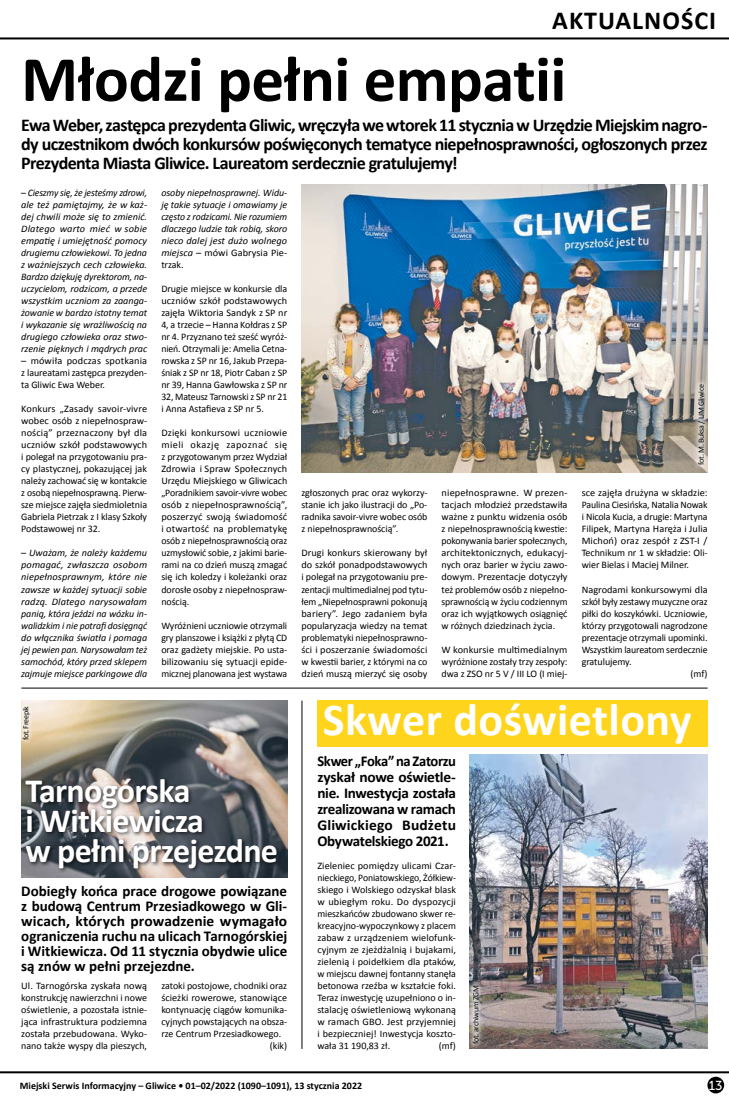
<style>
.page{position:relative;width:729px;height:1098px;background:#fff}
.page>*{position:absolute;margin:0;border:0;box-sizing:border-box;transform-origin:0 0}
.t1{font:700 65px "Calibri";letter-spacing:-.01em;color:#000}
.t2{font:700 46px "Calibri";letter-spacing:.005em;color:#fff}
.t3{font:700 34px/30px "Calibri";letter-spacing:-.02em;color:#fff}
.t4{font:700 26px "Calibri";letter-spacing:.04em;color:#000}
.t5{font:700 18px/19px "Calibri";letter-spacing:-.035em;color:#000;text-align:justify}
.t6{font:700 15px/15px "Calibri";letter-spacing:-.005em;color:#000;text-align:justify}
.t7{font:13px "Museo Sans 500";color:#fff}
.t8{font:10px/12px "Calibri";letter-spacing:-.005em;color:#000;text-align:justify}
.t9{font:italic 10px/12px "Calibri";letter-spacing:-.005em;color:#000;text-align:justify}
.t10{font:700 10px "Calibri";color:#000}
.t11{font:8px "Calibri";letter-spacing:-.03em;color:#000}
.s1{font-style:normal}
</style>
<div class="page">
<hr style="left:0;top:37px;width:729px;height:2px;background:#000">
<hr style="left:0;top:1070px;width:729px;height:2px;background:#000">
<div style="left:707px;top:1076px;width:17px;height:16px;background:#000;border-radius:50%"></div>
<hr style="left:21px;top:687px;width:686px;height:1px;background:#000">
<hr style="left:301px;top:700px;width:1px;height:348px;background:#000">
<img style="left:21px;top:700px;width:266px;height:176px">
<div style="left:317px;top:700px;width:390px;height:47px;background:#ffd41c"></div>
<img style="left:469px;top:754px;width:238px;height:294px">
<img style="left:301px;top:184px;width:406px;height:288px">
<div style="left:24px;top:776px;width:258px;height:97px;background:#000;opacity:.75"></div>
<div style="left:691px;top:378px;width:19px;height:92px;background:#fff;opacity:.75"></div>
<div style="left:17px;top:699px;width:19px;height:47px;background:#fff;opacity:.75"></div>
<div style="left:466px;top:979px;width:18px;height:70px;background:#fff;opacity:.75"></div>
<h3 class="t4" style="left:552px;top:4px;width:165px">aktualności</h3>
<h1 class="t1" style="left:21px;top:38px;width:546px">Młodzi pełni empatii</h1>
<p class="t5" style="left:21px;top:115px;width:687px">Ewa Weber, zastępca prezydenta Gliwic, wręczyła we wtorek 11 stycznia w U rzędzie Miejskim nagro&shy;dy uczestnikom dwóch konkursów poświęconych tematyce niepełnosprawności, ogłoszonych przez Prezydenta Miasta Gliwice. Laureatom serdecznie gratulujemy!</p>
<p class="t9" style="left:21px;top:186px;width:127px"><span class="s1">–</span> Cieszmy się, że jesteśmy zdrowi, ale też pamiętajmy, że w każ&shy;dej chwili może się to zmienić.<br>Dlatego warto mieć w sobie empatię i umiejętność pomocy drugiemu człowiekowi. To jedna z ważniejszych cech człowieka.<br>Bardzo dziękuję dyrektorom, na&shy;uczycielom, rodzicom, a przede wszystkim uczniom za zaanga&shy;żowanie w bardzo istotny temat i wykazanie się wrażliwością na drugiego człowieka oraz stwo&shy;rzenie pięknych i mądrych prac</p>
<p class="t8" style="left:21px;top:355px;width:127px">– mówiła podczas spotkania z laureatami zastępca prezyden&shy;ta Gliwic Ewa Weber.</p>
<p class="t8" style="left:21px;top:403px;width:127px">Konkurs „Zasady savoir-vivre wobec osób z niepełnospraw&shy;nością” przeznaczony był dla uczniów szkół podstawowych i polegał na przygotowaniu pra&shy;cy plastycznej, pokazującej jak należy zachować się w kontakcie z osobą niepełnosprawną. Pierw&shy;sze miejsce zajęła siedmioletnia Gabriela Pietrzak z I klasy Szkoły Podstawowej nr 32.</p>
<p class="t9" style="left:21px;top:546px;width:127px"><span class="s1">–</span> Uważam, że należy każdemu pomagać, zwłaszcza osobom niepełnosprawnym, które nie zawsze w każdej sytuacji sobie radzą. Dlatego narysowałam panią, która jeździ na wózku in&shy;walidzkim i nie potrafi dosięgnąć do włącznika światła i pomaga jej pewien pan. Narysowałam też samochód, który przed sklepem zajmuje miejsce parkingowe dla</p>
<p class="t9" style="left:161px;top:186px;width:127px">osoby niepełnosprawnej. Widu&shy;ję takie sytuacje i omawiamy je często z rodzicami. Nie rozumiem dlaczego ludzie tak robią, skoro nieco dalej jest dużo wolnego miejsca <span class="s1">– mówi Gabrysia Pie&shy;trzak.</span></p>
<p class="t8" style="left:161px;top:283px;width:127px">Drugie miejsce w konkursie dla uczniów szkół podstawowych zajęła Wiktoria Sandyk z SP nr 4, a trzecie – Hanna Kołdras z SP nr 4. Przyznano też sześć wyróż&shy;nień. Otrzymali je: Amelia Cetna&shy;rowska z SP nr 16, Jakub Przepa&shy;śniak z SP nr 18, Piotr Caban z SP nr 39, Hanna Gawłowska z SP nr 32, Mateusz Tarnowski z SP nr 21 i Anna Astafieva z SP nr 5.</p>
<p class="t8" style="left:161px;top:427px;width:127px">Dzięki konkursowi uczniowie mieli okazję zapoznać się z przygotowanym przez Wydział Zdrowia i Spraw Społecznych Urzędu Miejskiego w Gliwicach „Poradnikiem savoir-vivre wobec osób z niepełnosprawnością”, poszerzyć swoją świadomość i otwartość na problematykę osób z niepełnosprawnością oraz uzmysłowić sobie, z jakimi barie&shy;rami na co dzień muszą zmagać się ich koledzy i koleżanki oraz dorosłe osoby z niepełnospraw&shy;nością.</p>
<p class="t8" style="left:161px;top:619px;width:127px">Wyróżnieni uczniowie otrzymali gry planszowe i książki z płytą CD oraz gadżety miejskie. Po usta&shy;bilizowaniu się sytuacji epide&shy;micznej planowana jest wystawa</p>
<p class="t11" style="left:696px;top:464px;width:82px;rotate:-90deg">fot. M. Buksa / UM Gliwice</p>
<p class="t8" style="left:301px;top:487px;width:127px">zgłoszonych prac oraz wykorzy&shy;stanie ich jako ilustracji do „Po&shy;radnika savoir-vivre wobec osób z niepełnosprawnością”.</p>
<p class="t8" style="left:301px;top:547px;width:127px">Drugi konkurs skierowany był do szkół ponadpodstawowych i polegał na przygotowaniu pre&shy;zentacji multimedialnej pod tytu&shy;łem „Niepełnosprawni pokonują bariery”. Jego zadaniem była popularyzacja wiedzy na temat problematyki niepełnosprawno&shy;ści i poszerzanie świadomości w kwestii barier, z którymi na co dzień muszą mierzyć się osoby</p>
<p class="t8" style="left:441px;top:487px;width:127px">niepełnosprawne. W prezen&shy;tacjach młodzież przedstawiła ważne z punktu widzenia osób z niepełnosprawnością kwestie: pokonywania barier społecznych, architektonicznych, edukacyj&shy;nych oraz barier w życiu zawo&shy;dowym. Prezentacje dotyczyły też problemów osób z niepełno&shy;sprawnością w życiu codziennym oraz ich wyjątkowych osiągnięć w różnych dziedzinach życia.</p>
<p class="t8" style="left:441px;top:643px;width:127px">W konkursie multimedialnym wyróżnione zostały trzy zespoły: dwa z ZSO nr 5 V / III LO (I miej-</p>
<p class="t8" style="left:581px;top:487px;width:127px">sce zajęła drużyna w składzie:<br>Paulina Ciesińska, Natalia Nowak i Nicola Kucia, a drugie: Martyna Filipek, Martyna Haręża i Julia Michoń) oraz zespół z ZST-I / Technikum nr 1 w składzie: Oli&shy;wier Bielas i Maciej Milner.</p>
<p class="t8" style="left:581px;top:583px;width:127px">Nagrodami konkursowymi dla</p>
<p class="t8" style="left:581px;top:595px;width:127px">szkół były zestawy muzyczne oraz</p>
<p class="t8" style="left:581px;top:607px;width:127px">piłki do koszykówki. Uczniowie,</p>
<p class="t8" style="left:581px;top:619px;width:127px">którzy przygotowali nagrodzone</p>
<p class="t8" style="left:581px;top:631px;width:127px">prezentacje otrzymali upominki.</p>
<p class="t8" style="left:581px;top:643px;width:127px">Wszystkim laureatom serdecznie</p>
<p class="t8" style="left:581px;top:655px;width:51px">gratulujemy.</p>
<p class="t8" style="left:690px;top:667px;width:19px">(mf)</p>
<p class="t11" style="left:21px;top:740px;width:36px;rotate:-90deg">fot. Freepik</p>
<h3 class="t3" style="left:26px;top:775px;width:254px">Tarnogórska<br>i Witkiewicza<br>w pełni przejezdne</h3>
<h3 class="t6" style="left:21px;top:882px;width:267px">Dobiegły końca prace drogowe powiązane z budową Centrum Przesiadkowego w Gli&shy;wicach, których prowadzenie wymagało ograniczenia ruchu na ulicach Tarnogórskiej i Witkiewicza. Od 11 stycznia obydwie ulice są znów w pełni przejezdne.</h3>
<p class="t8" style="left:21px;top:979px;width:127px">Ul. Tarnogórska zyskała nową konstrukcję nawierzchni i nowe oświetlenie, a pozostała istnie&shy;jąca infrastruktura podziemna została przebudowana. Wyko&shy;nano także wyspy dla pieszych,</p>
<p class="t8" style="left:161px;top:979px;width:127px">zatoki postojowe, chodniki oraz</p>
<p class="t8" style="left:161px;top:991px;width:127px">ścieżki rowerowe, stanowiące</p>
<p class="t8" style="left:161px;top:1003px;width:127px">kontynuację ciągów komunika-</p>
<p class="t8" style="left:161px;top:1015px;width:127px">cyjnych powstających na obsza-</p>
<p class="t8" style="left:161px;top:1027px;width:121px">rze Centrum Przesiadkowego.</p>
<p class="t8" style="left:270px;top:1039px;width:19px">(kik)</p>
<h2 class="t2" style="left:323px;top:690px;width:370px">Skwer doświetlony</h2>
<h3 class="t6" style="left:317px;top:752px;width:140px;line-height:16px">Skwer „Foka” na Zatorzu zyskał nowe oświetle&shy;nie. Inwestycja została zrealizowana w ramach Gliwickiego Budżetu Obywatelskiego 2021.</h3>
<p class="t8" style="left:317px;top:859px;width:140px">Zieleniec pomiędzy ulicami Czar&shy;nieckiego, Poniatowskiego, Żółkiew&shy;skiego i Wolskiego odzyskał blask w ubiegłym roku. Do dyspozycji mieszkańców zbudowano skwer re&shy;kreacyjno-wypoczynkowy z placem zabaw z urządzeniem wielofunk&shy;cyjnym ze zjeżdżalnią i bujakami, zielenią i poidełkiem dla ptaków, w miejscu dawnej fontanny stanęła betonowa rzeźba w kształcie foki.<br>Teraz inwestycję uzupełniono o in&shy;stalację oświetleniową wykonaną w ramach GBO. Jest przyjemniej i bezpieczniej! Inwestycja koszto&shy;wała 31 190,83 zł.</p>
<p class="t8" style="left:438px;top:1039px;width:19px">(mf)</p>
<p class="t11" style="left:470px;top:1043px;width:60px;rotate:-90deg">fot. archiwum ZGM</p>
<p class="t10" style="left:20px;top:1079px;width:344px">Miejski Serwis Informacyjny – Gliwice • 01–02/2022 (1090–1091), 13 stycznia 2022</p>
<h3 class="t7" style="left:708px;top:1077px;width:15px">13</h3>
</div>
